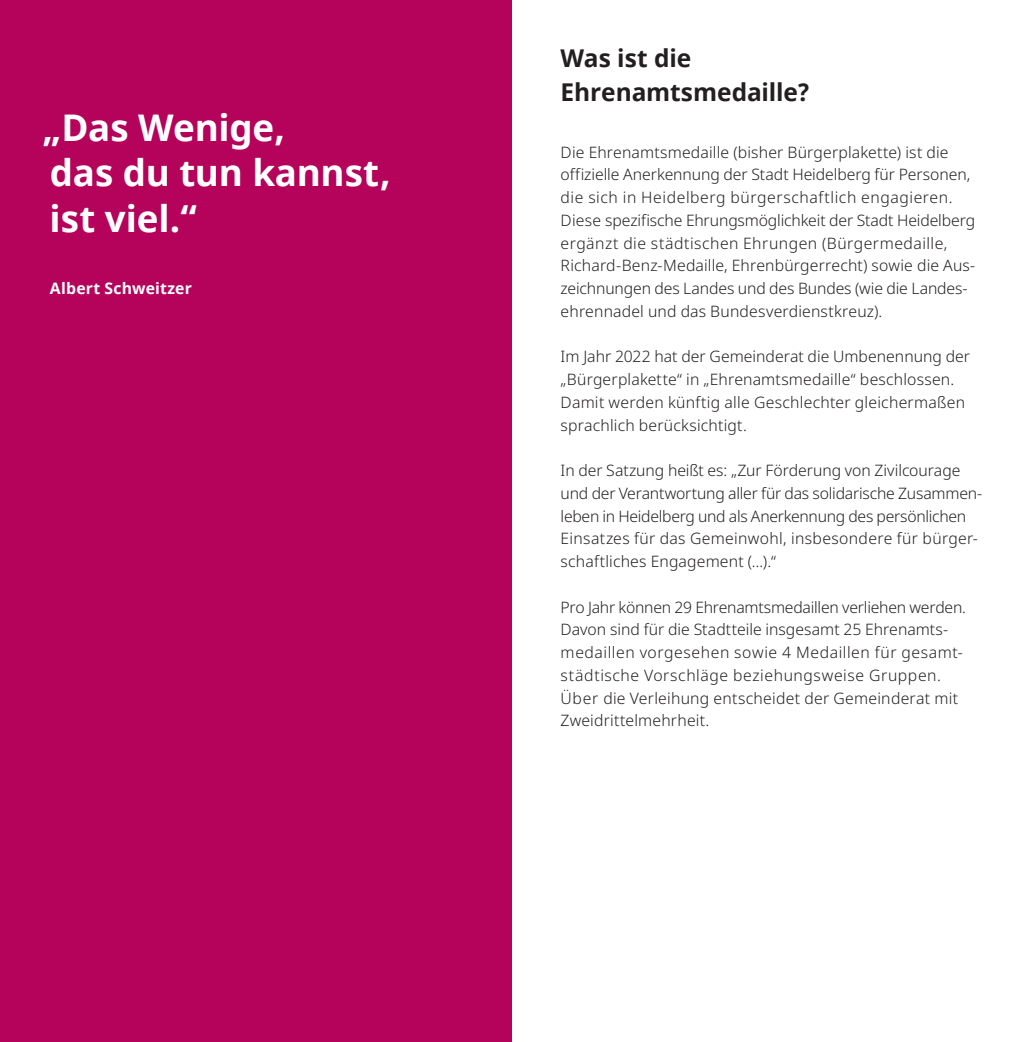
<style>
.page{position:relative;width:1032px;height:1042px;background:#fff}
.page>*{position:absolute;margin:0;border:0;box-sizing:border-box;transform-origin:0 0}
.t1{font:700 36.75px/45.5px "Noto Sans";letter-spacing:-.005em;color:#fff}
.t2{font:700 24.5px/34.1px "Noto Sans";letter-spacing:-.005em;color:#231f20}
.t3{font:300 15.75px/22.8px "Noto Sans";letter-spacing:.01em;color:#231f20}
.t4{font:700 15.75px "Noto Sans";letter-spacing:.015em;color:#fff}
</style>
<div class="page">
<div style="left:0;top:0;width:511px;height:1042px;background:#b5025b"></div>
<h1 class="t1" style="left:43px;top:105px;width:350px">„Das Wenige,<br>das du tun kannst, ist viel.“</h1>
<p class="t4" style="left:50px;top:277px;width:143px">Albert Schweitzer</p>
<h2 class="t2" style="left:561px;top:41px;width:251px">Was ist die<br>Ehrenamtsmedaille?</h2>
<p class="t3" style="left:561px;top:141px;width:416px">Die Ehrenamtsmedaille (bisher Bürgerplakette) ist die offizielle Anerkennung der Stadt Heidelberg für Personen, die sich in Heidelberg bürgerschaftlich engagieren.<br>Diese spezifische Ehrungsmöglichkeit der Stadt Heidelberg ergänzt die städtischen Ehrungen (Bürgermedaille, Richard-Benz-Medaille, Ehrenbürgerrecht) sowie die Aus&shy;zeichnungen des Landes und des Bundes (wie die Landes&shy;ehrennadel und das Bundesverdienstkreuz).</p>
<p class="t3" style="left:561px;top:346px;width:411px">Im Jahr 2022 hat der Gemeinderat die Umbenennung der „Bürgerplakette“ in „Ehrenamtsmedaille“ beschlossen.<br>Damit werden künftig alle Geschlechter gleichermaßen sprachlich berücksichtigt.</p>
<p class="t3" style="left:561px;top:459px;width:422px">In der Satzung heißt es: „Zur Förderung von Zivilcourage und der Verantwortung aller für das solidarische Zusammen&shy;leben in Heidelberg und als Anerkennung des persönlichen Einsatzes für das Gemeinwohl, insbesondere für bürger&shy;schaftliches Engagement (…).“</p>
<p class="t3" style="left:561px;top:596px;width:407px">Pro Jahr können 29 Ehrenamtsmedaillen verliehen werden.<br>Davon sind für die Stadtteile insgesamt 25 Ehrenamts&shy;medaillen vorgesehen sowie 4 Medaillen für gesamt&shy;städtische Vorschläge beziehungsweise Gruppen.<br>Über die Verleihung entscheidet der Gemeinderat mit Zweidrittelmehrheit.</p>
</div>
